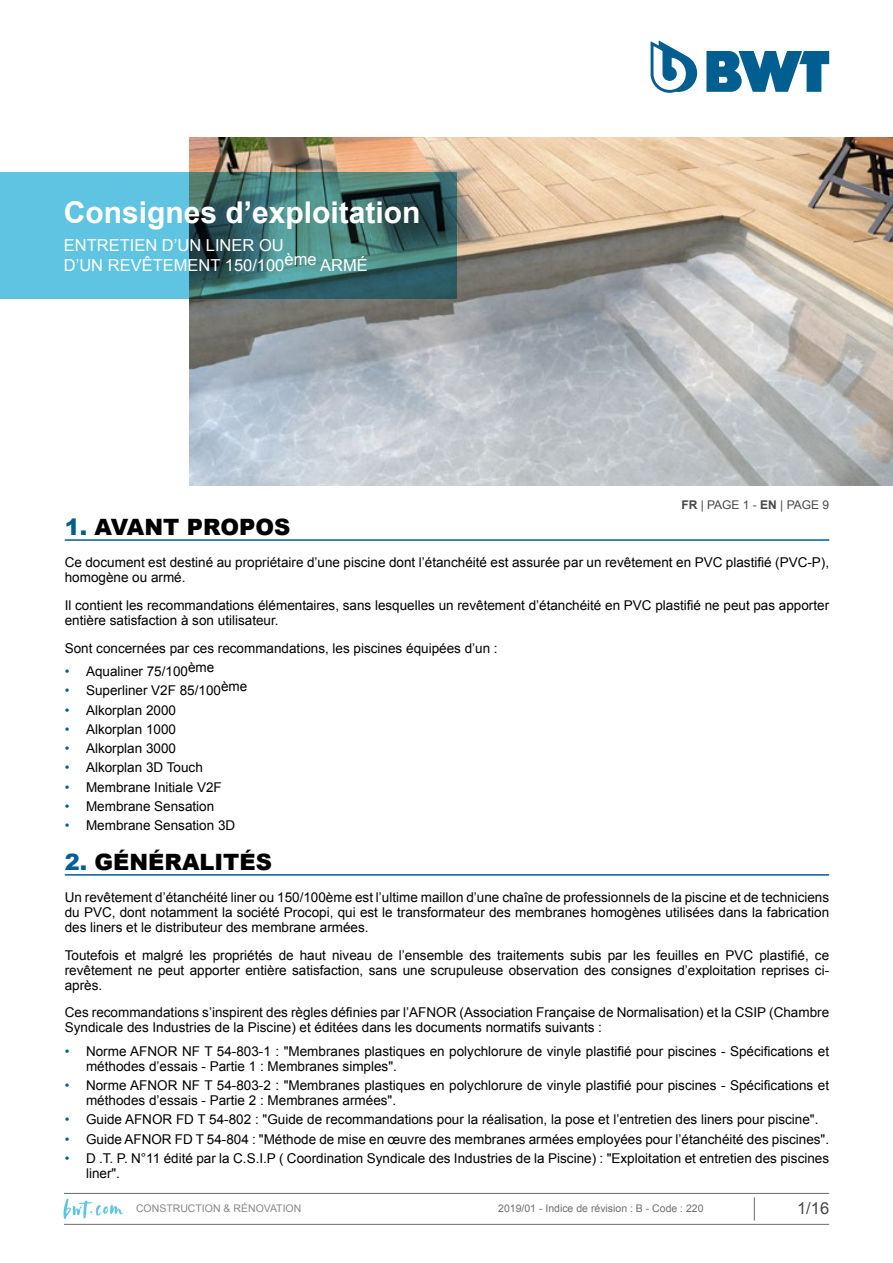
<style>
.page{position:relative;width:893px;height:1263px;background:#fff}
.page>*{position:absolute;margin:0;border:0;box-sizing:border-box;transform-origin:0 0}
.t1{font:700 30px "Arial";color:#fff}
.t2{font:900 22.5px "Arial";color:#000}
.t3{font:16.5px/19.8px "Arial";color:#fff}
.t4{font:16.5px "Arial";color:#474746}
.t5{font:13.5px/15px "Arial";color:#000}
.t6{font:12px "Arial";color:#474746}
.t7{font:10.5px "Arial";color:#706f6f}
.t8{font:10.5px "Arial";color:#878786}
.s1{font-weight:700}
.s2{color:#005f90}
</style>
<div class="page">
<hr style="left:65px;top:539px;width:764px;height:2px;background:#005f90">
<hr style="left:65px;top:874px;width:764px;height:2px;background:#005f90">
<img style="left:189px;top:137px;width:704px;height:348px">
<svg style="left:0;top:173px;width:457px;height:126px;background:#498f9a"></svg>
<svg style="left:706px;top:51px;width:123px;height:41px"></svg>
<svg style="left:651px;top:40px;width:46px;height:53px"></svg>
<hr style="left:64px;top:1224px;width:765px;height:1px;background:#676c6e">
<hr style="left:64px;top:1193px;width:765px;height:1px;background:#676c6e">
<svg style="left:754px;top:1197px;width:1px;height:23px"></svg>
<svg style="left:63px;top:1199px;width:60px;height:20px"></svg>
<h1 class="t1" style="left:64px;top:192px;width:358px">Consignes d’exploitation</h1>
<p class="t3" style="left:64px;top:235px;width:306px">ENTRETIEN D’UN LINER OU<br>D’UN REVÊTEMENT 150/100ème ARMÉ</p>
<p class="t6" style="left:681px;top:497px;width:149px"><span class="s1">FR</span> | PAGE 1 - <span class="s1">EN</span> | PAGE 9</p>
<h2 class="t2" style="left:65px;top:511px;width:227px"><span class="s2">1.</span> AVANT PROPOS</h2>
<p class="t5" style="left:65px;top:555px;width:766px">Ce document est destiné au propriétaire d’une piscine dont l’étanchéité est assurée par un revêtement en PVC plastifié (PVC-P), homogène ou armé.</p>
<p class="t5" style="left:65px;top:598px;width:766px">Il contient les recommandations élémentaires, sans lesquelles un revêtement d’étanchéité en PVC plastifié ne peut pas apporter entière satisfaction à son utilisateur.</p>
<p class="t5" style="left:65px;top:640px;width:434px">Sont concernées par ces recommandations, les piscines équipées d’un :</p>
<p class="t5" style="left:65px;top:664px;width:151px"><span class="s2">•</span> Aqualiner 75/100ème</p>
<p class="t5" style="left:65px;top:683px;width:184px"><span class="s2">•</span> Superliner V2F 85/100ème</p>
<p class="t5" style="left:65px;top:702px;width:113px"><span class="s2">•</span> Alkorplan 2000</p>
<p class="t5" style="left:65px;top:722px;width:113px"><span class="s2">•</span> Alkorplan 1000</p>
<p class="t5" style="left:65px;top:741px;width:113px"><span class="s2">•</span> Alkorplan 3000</p>
<p class="t5" style="left:65px;top:760px;width:140px"><span class="s2">•</span> Alkorplan 3D Touch</p>
<p class="t5" style="left:65px;top:779px;width:159px"><span class="s2">•</span> Membrane Initiale V2F</p>
<p class="t5" style="left:65px;top:799px;width:151px"><span class="s2">•</span> Membrane Sensation</p>
<p class="t5" style="left:65px;top:818px;width:172px"><span class="s2">•</span> Membrane Sensation 3D</p>
<h2 class="t2" style="left:65px;top:845px;width:209px"><span class="s2">2.</span> GÉNÉRALITÉS</h2>
<p class="t5" style="left:65px;top:890px;width:766px;text-align:justify">Un revêtement d’étanchéité liner ou 150/100ème est l’ultime maillon d’une chaîne de professionnels de la piscine et de techniciens du PVC, dont notamment la société Procopi, qui est le transformateur des membranes homogènes utilisées dans la fabrication des liners et le distributeur des membrane armées.</p>
<p class="t5" style="left:65px;top:947px;width:766px;text-align:justify">Toutefois et malgré les propriétés de haut niveau de l’ensemble des traitements subis par les feuilles en PVC plastifié, ce revêtement ne peut apporter entière satisfaction, sans une scrupuleuse observation des consignes d’exploitation reprises ci&shy;après.</p>
<p class="t5" style="left:65px;top:1005px;width:766px">Ces recommandations s’inspirent des règles définies par l’AFNOR (Association Française de Normalisation) et la CSIP (Chambre<br>Syndicale des Industries de la Piscine) et éditées dans les documents normatifs suivants :</p>
<p class="t5" style="left:86px;top:1044px;width:745px;text-indent:-21px"><span class="s2">•</span> Norme AFNOR NF T 54-803-1 : "Membranes plastiques en polychlorure de vinyle plastifié pour piscines - Spécifications et méthodes d’essais - Partie 1 : Membranes simples".</p>
<p class="t5" style="left:86px;top:1078px;width:745px;text-indent:-21px"><span class="s2">•</span> Norme AFNOR NF T 54-803-2 : "Membranes plastiques en polychlorure de vinyle plastifié pour piscines - Spécifications et méthodes d’essais - Partie 2 : Membranes armées".</p>
<p class="t5" style="left:65px;top:1112px;width:755px"><span class="s2">•</span> Guide AFNOR FD T 54-802 : "Guide de recommandations pour la réalisation, la pose et l’entretien des liners pour piscine".</p>
<p class="t5" style="left:65px;top:1131px;width:766px"><span class="s2">•</span> Guide AFNOR FD T 54-804 : "Méthode de mise en œuvre des membranes armées employées pour l’étanchéité des piscines".</p>
<p class="t5" style="left:86px;top:1151px;width:745px;text-indent:-21px"><span class="s2">•</span> D .T. P. N°11 édité par la C.S.I.P ( Coordination Syndicale des Industries de la Piscine) : "Exploitation et entretien des piscines liner".</p>
<p class="t8" style="left:136px;top:1201px;width:167px">CONSTRUCTION &amp; RÉNOVATION</p>
<p class="t7" style="left:498px;top:1201px;width:207px">2019/01 - Indice de révision : B - Code : 220</p>
<p class="t4" style="left:797px;top:1197px;width:34px">1/16</p>
</div>
